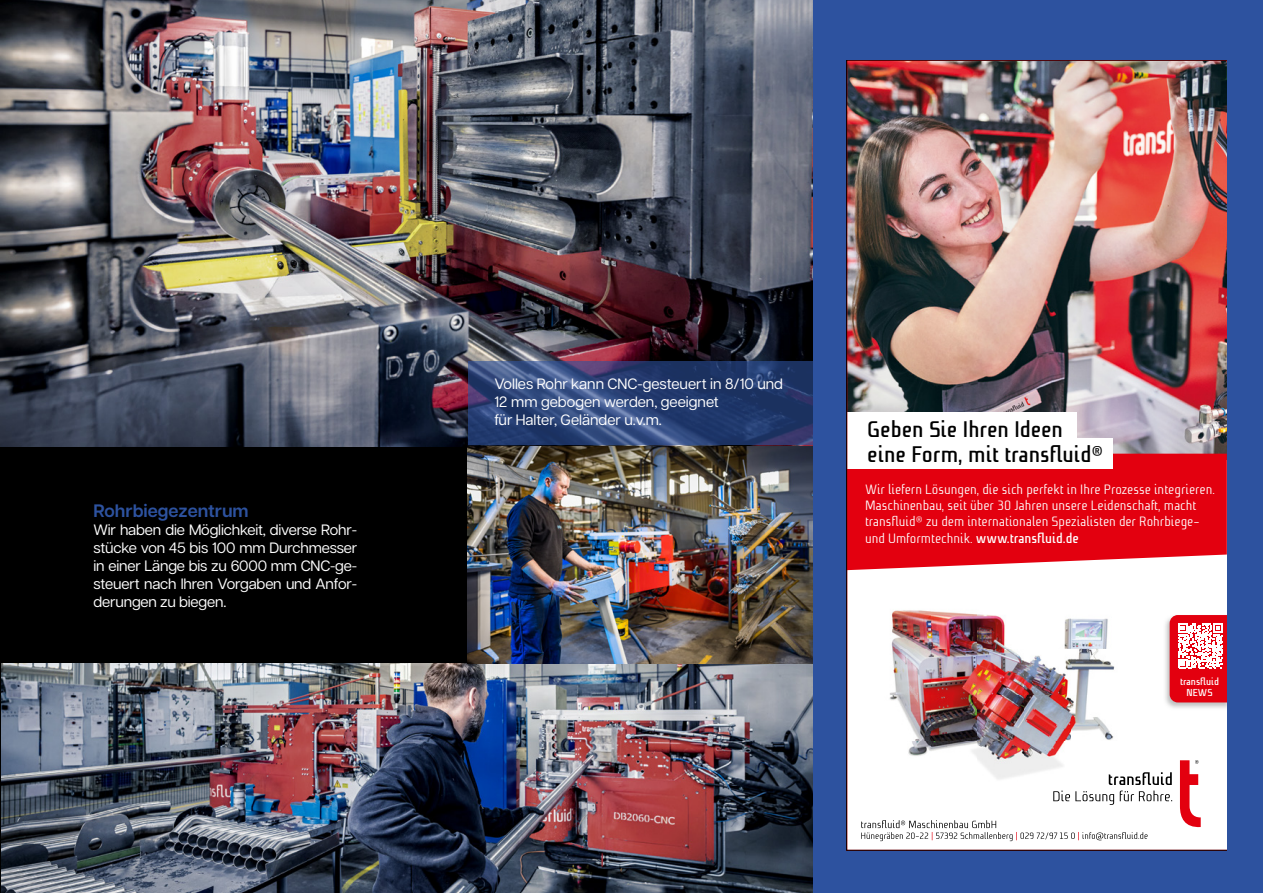
<style>
.page{position:relative;width:1263px;height:893px;background:#000}
.page>*{position:absolute;margin:0;border:0;box-sizing:border-box;transform-origin:0 0}
.t1{font:700 22.5px/25.5px "Niks";color:#000}
.t2{font:600 18px "Articulat CF";color:#2d529f}
.t3{font:15px/18px "Articulat CF";color:#fff;text-align:justify}
.t4{font:13.5px/16.4px "Niks";color:#fff}
.t5{font:700 10.05px/11.4px "Niks";color:#fff;text-align:center}
.s1{font-weight:700;font-size:13.8px}
</style>
<div class="page">
<div style="left:812px;top:0;width:451px;height:893px;background:#2d529f"></div>
<img style="left:846px;top:61px;width:381px;height:790px">
<img style="left:1px;top:663px;width:811px;height:230px">
<img style="left:0;top:0;width:812px;height:446px">
<img style="left:468px;top:446px;width:344px;height:217px">
<svg style="left:468px;top:361px;width:344px;height:84px;background:#2c4275"></svg>
<p class="t2" style="left:93px;top:498px;width:157px">Rohrbiegezentrum</p>
<p class="t3" style="left:93px;top:520px;width:265px">Wir haben die Möglichkeit, diverse Rohr&shy;stücke von 45 bis 100 mm Durchmesser in einer Länge bis zu 6000 mm CNC-ge&shy;steuert nach Ihren Vorgaben und Anfor&shy;derungen zu biegen.</p>
<p class="t3" style="left:494px;top:374px;width:290px;text-align:left">Volles Rohr kann CNC-gesteuert in 8/10 und<br>12 mm gebogen werden, geeignet<br>für Halter, Geländer u.v.m.</p>
<h1 class="t1" style="left:867px;top:416px;width:237px">Geben Sie Ihren Ideen eine Form, mit transfluid®</h1>
<p class="t4" style="left:865px;top:481px;width:351px">Wir liefern Lösungen, die sich perfekt in Ihre Prozesse integrieren.<br>Maschinenbau, seit über 30 Jahren unsere Leidenschaft, macht transfluid® zu dem internationalen Spezialisten der Rohrbiege&shy;und Umformtechnik. <span class="s1">www.transfluid.de</span></p>
<p class="t5" style="left:1180px;top:675px;width:40px">transfluid<br>NEWS</p>
</div>
